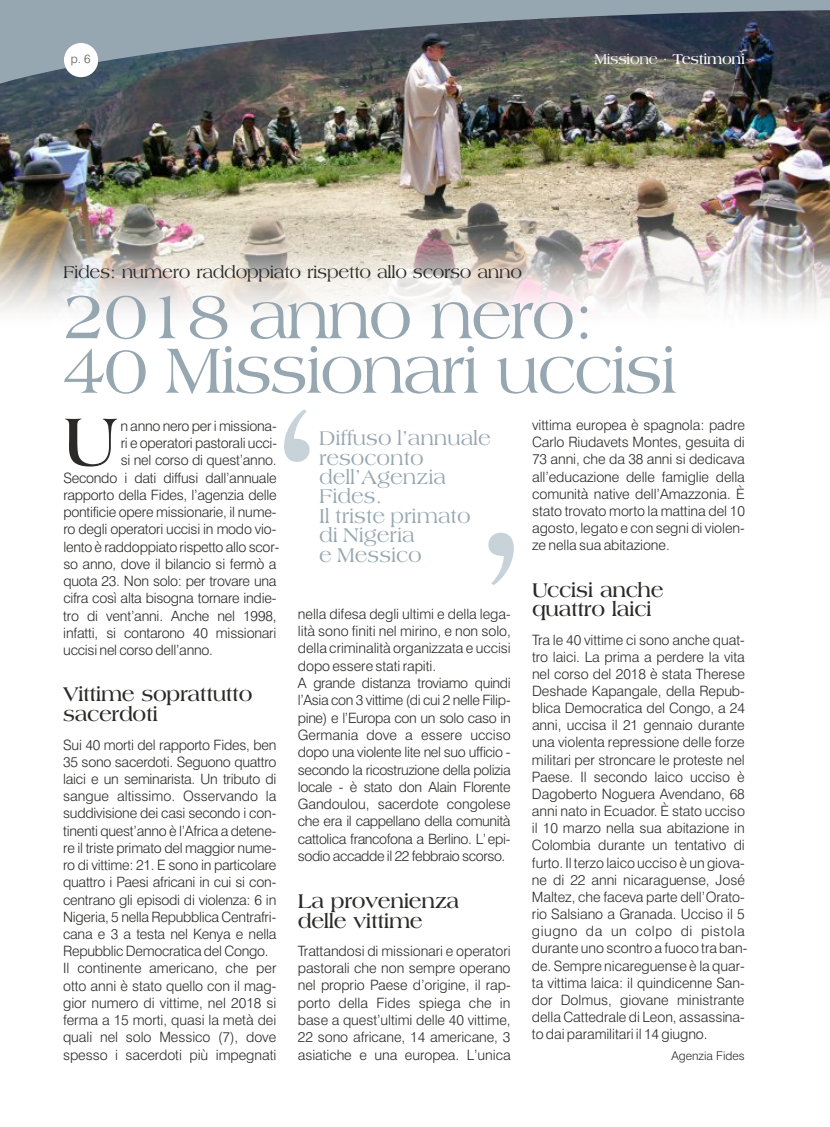
<style>
.page{position:relative;width:830px;height:1127px;background:#fff}
.page>*{position:absolute;margin:0;border:0;box-sizing:border-box;transform-origin:0 0}
.t1{font:700 71.4px "Americana BT";color:#2b2a29}
.t2{font:67.5px/54.4px "Americana BT";letter-spacing:-.03em;color:#96a7b1}
.t3{font:700 21px/20px "Americana BT";letter-spacing:-.015em;color:#2b2a29}
.t4{font:21px/19.4px "Americana BT";color:#96a7b1}
.t5{font:18px "Americana BT";letter-spacing:-.015em;color:#2b2a29}
.t6{font:15px "Americana BT";letter-spacing:-.015em;color:#fefefe}
.t7{font:300 14.25px/17.2px "Swiss 721 BT";letter-spacing:-.015em;color:#2b2a29}
.t8{font:300 12px "Swiss 721 BT";color:#2b2a29}
.t9{font:300 12px "Swiss 721 BT";color:#5b5a50}
.s1{font-weight:700}
</style>
<div class="page">
<img style="left:0;top:87px;width:829px;height:366px">
<svg style="left:0;top:0;width:829px;height:87px;background:#667077"></svg>
<svg style="left:284px;top:409px;width:25px;height:53px"></svg>
<svg style="left:488px;top:533px;width:25px;height:52px"></svg>
<div style="left:64px;top:43px;width:34px;height:34px;background:#fefefe;border-radius:50%"></div>
<p class="t9" style="left:71px;top:54px;width:21px">p. 6</p>
<p class="t6" style="left:594px;top:52px;width:152px">Missione · <span class="s1">Testimoni</span></p>
<p class="t5" style="left:63px;top:264px;width:460px">Fides: numero raddoppiato rispetto allo scorso anno</p>
<h2 class="t2" style="left:63px;top:293px;width:615px">2018 anno nero:<br>40 Missionari uccisi</h2>
<h1 class="t1" style="left:63px;top:411px;width:54px">U</h1>
<p class="t7" style="left:120px;top:419px;width:158px">n anno nero per i missiona-</p>
<p class="t7" style="left:121px;top:436px;width:158px">ri e operatori pastorali ucci-</p>
<p class="t7" style="left:121px;top:453px;width:157px">si nel corso di quest’anno.</p>
<p class="t7" style="left:63px;top:470px;width:214px">Secondo i dati diffusi dall’annuale</p>
<p class="t7" style="left:63px;top:487px;width:214px">rapporto della Fides, l’agenzia delle</p>
<p class="t7" style="left:63px;top:505px;width:214px">pontificie opere missionarie, il nume-</p>
<p class="t7" style="left:63px;top:522px;width:214px">ro degli operatori uccisi in modo vio-</p>
<p class="t7" style="left:63px;top:539px;width:217px">lento è raddoppiato rispetto allo scor-</p>
<p class="t7" style="left:63px;top:556px;width:214px">so anno, dove il bilancio si fermò a</p>
<p class="t7" style="left:63px;top:574px;width:215px">quota 23. Non solo: per trovare una</p>
<p class="t7" style="left:63px;top:591px;width:214px">cifra così alta bisogna tornare indie-</p>
<p class="t7" style="left:63px;top:608px;width:215px">tro di vent’anni. Anche nel 1998,</p>
<p class="t7" style="left:63px;top:625px;width:214px">infatti, si contarono 40 missionari</p>
<p class="t7" style="left:63px;top:643px;width:151px">uccisi nel corso dell’anno.</p>
<h3 class="t3" style="left:63px;top:686px;width:190px">Vittime soprattutto sacerdoti</h3>
<p class="t7" style="left:63px;top:737px;width:215px">Sui 40 morti del rapporto Fides, ben 35 sono sacerdoti. Seguono quattro laici e un seminarista. Un tributo di sangue altissimo. Osservando la suddivisione dei casi secondo i con&shy;tinenti quest’anno è l’Africa a detene&shy;re il triste primato del maggior nume&shy;ro di vittime: 21. E sono in particolare quattro i Paesi africani in cui si con&shy;centrano gli episodi di violenza: 6 in Nigeria, 5 nella Repubblica Centrafri&shy;cana e 3 a testa nel Kenya e nella Repubblic Democratica del Congo.<br>Il continente americano, che per otto anni è stato quello con il mag&shy;gior numero di vittime, nel 2018 si ferma a 15 morti, quasi la metà dei quali nel solo Messico (7), dove spesso i sacerdoti più impegnati</p>
<h3 class="t4" style="left:319px;top:430px;width:173px">Diffuso l’annuale resoconto dell’Agenzia<br>Fides.<br>Il triste primato di Nigeria<br>e Messico</h3>
<p class="t7" style="left:298px;top:606px;width:214px">nella difesa degli ultimi e della lega&shy;lità sono finiti nel mirino, e non solo, della criminalità organizzata e uccisi dopo essere stati rapiti.<br>A grande distanza troviamo quindi l’Asia con 3 vittime (di cui 2 nelle Filip&shy;pine) e l’Europa con un solo caso in Germania dove a essere ucciso dopo una violente lite nel suo ufficio - secondo la ricostruzione della polizia locale - è stato don Alain Florente Gandoulou, sacerdote congolese che era il cappellano della comunità cattolica francofona a Berlino. L’epi&shy;sodio accadde il 22 febbraio scorso.</p>
<h3 class="t3" style="left:298px;top:892px;width:163px">La provenienza delle vittime</h3>
<p class="t7" style="left:297px;top:943px;width:214px;text-align:justify">Trattandosi di missionari e operatori pastorali che non sempre operano nel proprio Paese d’origine, il rap&shy;porto della Fides spiega che in base a quest’ultimi delle 40 vittime, 22 sono africane, 14 americane, 3 asiatiche e una europea. L’unica</p>
<p class="t7" style="left:531px;top:418px;width:214px;text-align:justify">vittima europea è spagnola: padre Carlo Riudavets Montes, gesuita di 73 anni, che da 38 anni si dedicava all’educazione delle famiglie della comunità native dell’Amazzonia. È stato trovato morto la mattina del 10 agosto, legato e con segni di violen&shy;ze nella sua abitazione.</p>
<h3 class="t3" style="left:531px;top:581px;width:133px">Uccisi anche quattro laici</h3>
<p class="t7" style="left:531px;top:632px;width:217px">Tra le 40 vittime ci sono anche quat&shy;tro laici. La prima a perdere la vita nel corso del 2018 è stata Therese Deshade Kapangale, della Repub&shy;blica Democratica del Congo, a 24 anni, uccisa il 21 gennaio durante una violenta repressione delle forze militari per stroncare le proteste nel Paese. Il secondo laico ucciso è Dagoberto Noguera Avendano, 68 anni nato in Ecuador. È stato ucciso il 10 marzo nella sua abitazione in Colombia durante un tentativo di furto. Il terzo laico ucciso è un giova&shy;ne di 22 anni nicaraguense, José Maltez, che faceva parte dell’Orato&shy;rio Salsiano a Granada. Ucciso il 5 giugno da un colpo di pistola durante uno scontro a fuoco tra ban&shy;de. Sempre nicareguense è la quar&shy;ta vittima laica: il quindicenne San&shy;dor Dolmus, giovane ministrante della Cattedrale di Leon, assassina&shy;to dai paramilitari il 14 giugno.</p>
<p class="t8" style="left:671px;top:1051px;width:75px">Agenzia Fides</p>
</div>
